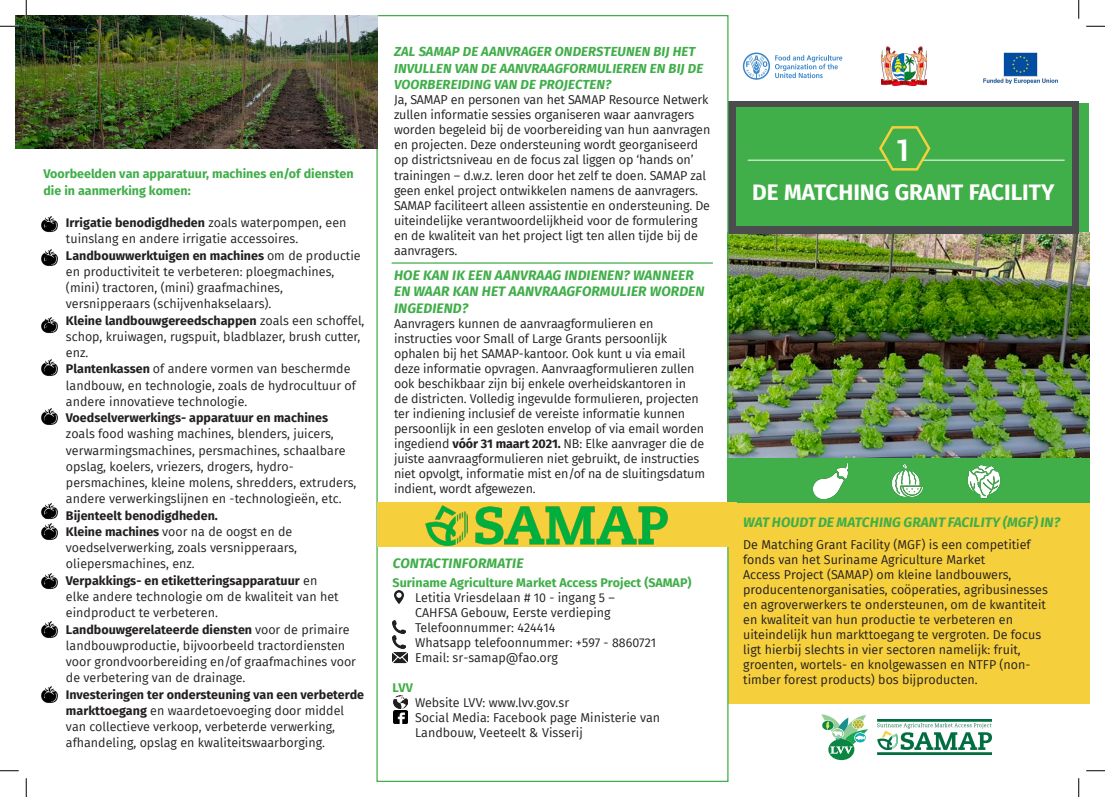
<style>
.page{position:relative;width:1105px;height:797px;background:#fff}
.page>*{position:absolute;margin:0;border:0;box-sizing:border-box;transform-origin:0 0}
.Little_Heading{font:700 30px "Roboto";color:#fff}
.Heading{font:700 22.5px "Fira Sans";color:#fff}
.t1{font:italic 700 13.75px/16.5px "Fira Sans";letter-spacing:.01em;color:#40ae49}
.t2{font:italic 700 13.12px/16.5px "Fira Sans";letter-spacing:.01em;color:#40ae49}
.t3{font:12.5px/15px "Fira Sans";color:#231f20}
.Little_Heading-2{font:700 12.5px/16.2px "Fira Sans";color:#40ae49}
.t4{font:700 12.5px "Fira Sans";color:#231f20}
.s1{font-family:"Minion Pro";font-weight:700;font-size:15px}
.s2{font-weight:700}
.s3{font-family:"Minion Pro";font-size:15px}
.s4{font-family:"Roboto";font-weight:700;font-size:17.5px;color:#fff}
</style>
<div class="page">
<div style="left:728px;top:502px;width:361px;height:202px;background:#f6cf3c"></div>
<img style="left:728px;top:233px;width:361px;height:224px">
<div style="left:728px;top:102px;width:351px;height:132px;background:#4b4c4d"></div>
<div style="left:736px;top:108px;width:336px;height:118px;background:#40ae49"></div>
<hr style="left:748px;top:160px;width:317px;height:1px;background:#fff">
<svg style="left:877px;top:126px;width:55px;height:45px"></svg>
<svg style="left:743px;top:53px;width:99px;height:27px"></svg>
<div style="left:727px;top:457px;width:362px;height:45px;background:#40ae49"></div>
<img style="left:813px;top:463px;width:35px;height:35px">
<img style="left:891px;top:464px;width:33px;height:33px">
<img style="left:967px;top:465px;width:34px;height:34px">
<img style="left:41px;top:216px;width:17px;height:17px">
<img style="left:41px;top:249px;width:17px;height:17px">
<img style="left:41px;top:317px;width:17px;height:17px">
<img style="left:41px;top:359px;width:17px;height:17px">
<img style="left:41px;top:408px;width:17px;height:17px">
<img style="left:41px;top:503px;width:17px;height:17px">
<img style="left:41px;top:573px;width:17px;height:17px">
<img style="left:41px;top:621px;width:17px;height:17px">
<img style="left:41px;top:686px;width:17px;height:17px">
<img style="left:41px;top:523px;width:17px;height:17px">
<svg style="left:821px;top:714px;width:47px;height:46px"></svg>
<img style="left:878px;top:719px;width:113px;height:36px">
<div style="left:377px;top:502px;width:359px;height:45px;background:#f6cf3c"></div>
<img style="left:425px;top:505px;width:243px;height:41px">
<hr style="left:392px;top:262px;width:321px;height:2px;background:#40ae49">
<img style="left:16px;top:16px;width:361px;height:132px">
<img style="left:983px;top:53px;width:75px;height:30px">
<img style="left:881px;top:46px;width:45px;height:40px">
<svg style="left:394px;top:695px;width:13px;height:28px"></svg>
<img style="left:393px;top:652px;width:14px;height:12px">
<svg style="left:392px;top:620px;width:14px;height:28px"></svg>
<svg style="left:394px;top:590px;width:10px;height:13px"></svg>
<svg style="left:0;top:25px;width:19px;height:2px"></svg>
<svg style="left:1086px;top:25px;width:19px;height:2px"></svg>
<svg style="left:0;top:770px;width:19px;height:1px"></svg>
<svg style="left:1086px;top:770px;width:19px;height:1px"></svg>
<svg style="left:25px;top:0;width:2px;height:19px"></svg>
<svg style="left:25px;top:778px;width:2px;height:19px"></svg>
<svg style="left:1078px;top:0;width:1px;height:19px"></svg>
<svg style="left:1078px;top:778px;width:1px;height:19px"></svg>
<p class="Little_Heading-2" style="left:43px;top:165px;width:312px">Voorbeelden van apparatuur, machines en/of diensten die in aanmerking komen:</p>
<p class="t3" style="left:66px;top:214px;width:282px;line-height:16.2px;text-indent:-22px"><span class="s1">•</span> <span class="s2">Irrigatie benodigdheden</span> zoals waterpompen, een tuinslang en andere irrigatie accessoires.</p>
<p class="t3" style="left:66px;top:247px;width:296px;line-height:16.2px;text-indent:-22px"><span class="s1">•</span> <span class="s2">Landbouwwerktuigen en machines</span> om de productie en productiviteit te verbeteren: ploegmachines, (mini) tractoren, (mini) graafmachines, versnipperaars (schijvenhakselaars).</p>
<p class="t3" style="left:66px;top:312px;width:300px;line-height:16.2px;text-indent:-22px"><span class="s1">•</span> <span class="s2">Kleine landbouwgereedschappen</span> zoals een schoffel, schop, kruiwagen, rugspuit, bladblazer, brush cutter, enz.</p>
<p class="t3" style="left:66px;top:360px;width:291px;line-height:16.2px;text-indent:-22px"><span class="s1">•</span> <span class="s2">Plantenkassen</span> of andere vormen van beschermde landbouw, en technologie, zoals de hydrocultuur of andere innovatieve technologie.</p>
<p class="t3" style="left:66px;top:409px;width:292px;line-height:16.2px;text-indent:-22px"><span class="s1">•</span> <span class="s2">Voedselverwerkings- apparatuur en machines </span>zoals food washing machines, blenders, juicers, verwarmingsmachines, persmachines, schaalbare opslag, koelers, vriezers, drogers, hydro&shy;persmachines, kleine molens, shredders, extruders, andere verwerkingslijnen en -technologieën, etc.</p>
<p class="t4" style="left:43px;top:505px;width:176px"><span class="s3">•</span> Bijenteelt benodigdheden.</p>
<p class="t3" style="left:66px;top:523px;width:233px;line-height:16.2px;text-indent:-22px"><span class="s1">•</span> <span class="s2">Kleine machines</span> voor na de oogst en de voedselverwerking, zoals versnipperaars, oliepersmachines, enz.</p>
<p class="t3" style="left:66px;top:572px;width:274px;line-height:16.2px;text-indent:-22px"><span class="s1">•</span> <span class="s2">Verpakkings- en etiketteringsapparatuur</span> en elke andere technologie om de kwaliteit van het eindproduct te verbeteren.</p>
<p class="t3" style="left:66px;top:620px;width:292px;line-height:16.2px;text-indent:-22px"><span class="s1">•</span> <span class="s2">Landbouwgerelateerde diensten</span> voor de primaire landbouwproductie, bijvoorbeeld tractordiensten voor grondvoorbereiding en/of graafmachines voor de verbetering van de drainage.</p>
<p class="t3" style="left:66px;top:685px;width:300px;line-height:16.2px;text-indent:-22px"><span class="s1">•</span> <span class="s2">Investeringen ter ondersteuning van een verbeterde markttoegang</span> en waardetoevoeging door middel van collectieve verkoop, verbeterde verwerking, afhandeling, opslag en kwaliteitswaarborging.</p>
<p class="t2" style="left:394px;top:43px;width:311px">ZAL SAMAP DE AANVRAGER ONDERSTEUNEN BIJ HET<br>INVULLEN VAN DE AANVRAAGFORMULIEREN EN BIJ DE<br>VOORBEREIDING VAN DE PROJECTEN?</p>
<p class="t3" style="left:394px;top:92px;width:318px">Ja, SAMAP en personen van het SAMAP Resource Netwerk zullen informatie sessies organiseren waar aanvragers worden begeleid bij de voorbereiding van hun aanvragen en projecten. Deze ondersteuning wordt georganiseerd op districtsniveau en de focus zal liggen op ‘hands on’ trainingen – d.w.z. leren door het zelf te doen. SAMAP zal geen enkel project ontwikkelen namens de aanvragers.<br>SAMAP faciliteert alleen assistentie en ondersteuning. De uiteindelijke verantwoordelijkheid voor de formulering en de kwaliteit van het project ligt ten allen tijde bij de aanvragers.</p>
<p class="t1" style="left:394px;top:266px;width:312px">HOE KAN IK EEN AANVRAAG INDIENEN? WANNEER<br>EN WAAR KAN HET AANVRAAGFORMULIER WORDEN<br>INGEDIEND?</p>
<p class="t3" style="left:394px;top:316px;width:313px">Aanvragers kunnen de aanvraagformulieren en instructies voor Small of Large Grants persoonlijk ophalen bij het SAMAP-kantoor. Ook kunt u via email deze informatie opvragen. Aanvraagformulieren zullen ook beschikbaar zijn bij enkele overheidskantoren in<br>de districten. Volledig ingevulde formulieren, projecten ter indiening inclusief de vereiste informatie kunnen persoonlijk in een gesloten envelop of via email worden ingediend <span class="s2">vóór 31 maart 2021.</span> NB: Elke aanvrager die de juiste aanvraagformulieren niet gebruikt, de instructies niet opvolgt, informatie mist en/of na de sluitingsdatum indient, wordt afgewezen.</p>
<p class="t1" style="left:393px;top:554px;width:132px">CONTACTINFORMATIE</p>
<p class="Little_Heading-2" style="left:393px;top:573px;width:300px">Suriname Agriculture Market Access Project (SAMAP)</p>
<p class="t3" style="left:415px;top:589px;width:201px;text-indent:-22px"><span class="s4">•</span> Letitia Vriesdelaan # 10 - ingang 5 –<br>CAHFSA Gebouw, Eerste verdieping</p>
<p class="t3" style="left:393px;top:619px;width:164px"><span class="s4">•</span> Telefoonnummer: 424414</p>
<p class="t3" style="left:393px;top:634px;width:265px"><span class="s4">•</span> Whatsapp telefoonnummer: +597 - 8860721</p>
<p class="t3" style="left:393px;top:649px;width:167px"><span class="s4">•</span> Email: sr-samap@fao.org</p>
<p class="Little_Heading-2" style="left:393px;top:678px;width:22px">LVV</p>
<p class="t3" style="left:393px;top:694px;width:178px"><span class="s4">•</span> Website LVV: www.lvv.gov.sr</p>
<p class="t3" style="left:415px;top:709px;width:247px;text-indent:-22px"><span class="s4">•</span> Social Media: Facebook page Ministerie van<br>Landbouw, Veeteelt &amp; Visserij</p>
<p class="Little_Heading" style="left:895px;top:129px;width:19px">1</p>
<p class="Heading" style="left:752px;top:173px;width:304px">DE MATCHING GRANT FACILITY</p>
<p class="t1" style="left:743px;top:512px;width:318px">WAT HOUDT DE MATCHING GRANT FACILITY (MGF) IN?</p>
<p class="t3" style="left:743px;top:536px;width:306px">De Matching Grant Facility (MGF) is een competitief fonds van het Suriname Agriculture Market<br>Access Project (SAMAP) om kleine landbouwers, producentenorganisaties, coöperaties, agribusinesses en agroverwerkers te ondersteunen, om de kwantiteit en kwaliteit van hun productie te verbeteren en uiteindelijk hun markttoegang te vergroten. De focus ligt hierbij slechts in vier sectoren namelijk: fruit, groenten, wortels- en knolgewassen en NTFP (non&shy;timber forest products) bos bijproducten.</p>
</div>
